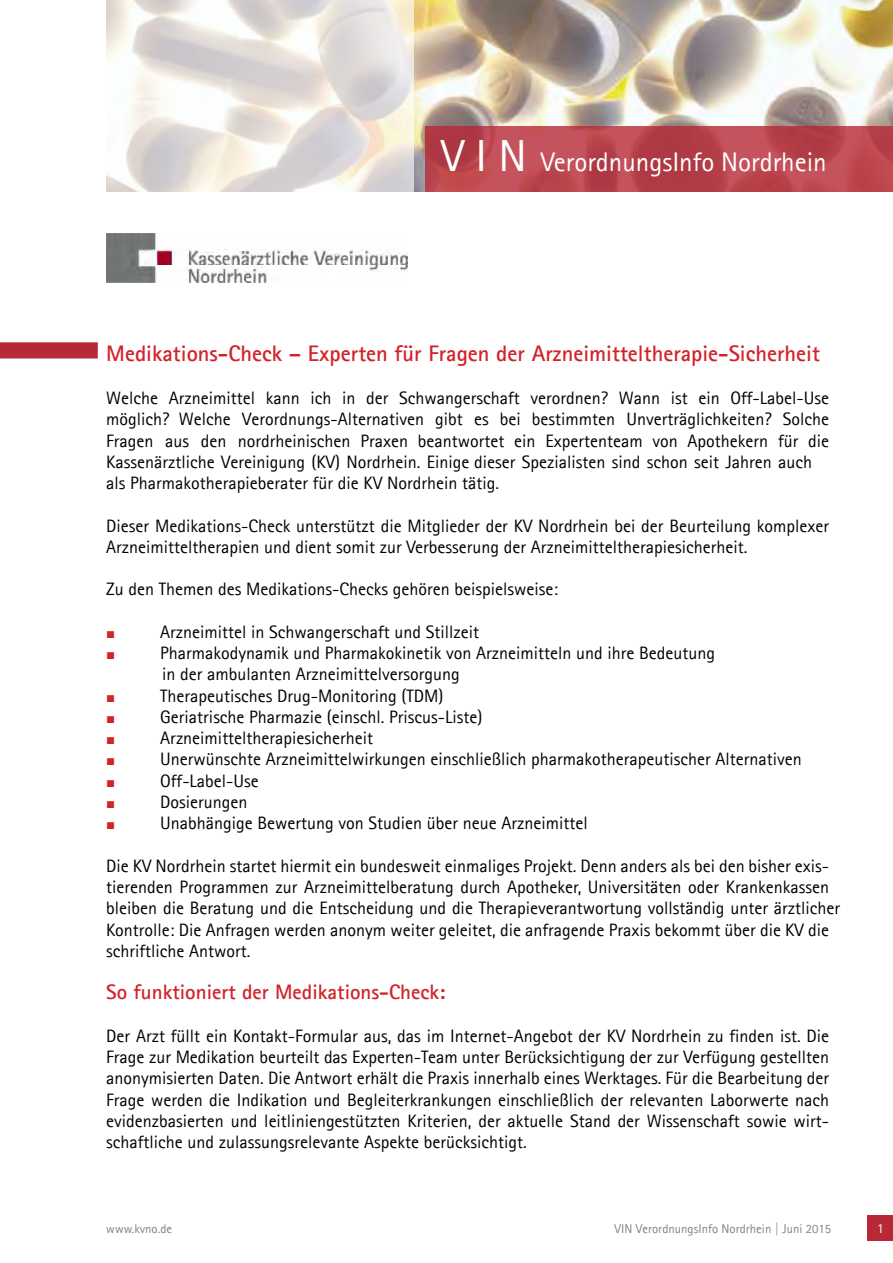
<style>
.page{position:relative;width:893px;height:1263px;background:#fff}
.page>*{position:absolute;margin:0;border:0;box-sizing:border-box;transform-origin:0 0}
.t1{font:27px "Rotis Sans Serif";color:#fff}
.t2{font:700 22.5px "Agfa Rotis Sans Serif";color:#d2232a}
.t3{font:700 21px "Agfa Rotis Sans Serif";color:#d2232a}
.t4{font:18px/21.3px "Agfa Rotis Sans Serif";color:#000}
.t5{font:15px "Times New Roman";color:#d2232a}
.t6{font:13.5px "Agfa Rotis Sans Serif";color:#fff}
.t7{font:12.75px "Agfa Rotis Sans Serif";color:#808285}
.s1{font-size:45px}
</style>
<div class="page">
<div style="left:868px;top:1215px;width:25px;height:26px;background:#b82937"></div>
<img style="left:106px;top:234px;width:301px;height:49px">
<img style="left:414px;top:0;width:479px;height:191px">
<img style="left:106px;top:0;width:308px;height:192px">
<svg style="left:425px;top:127px;width:468px;height:65px;background:#ba464f"></svg>
<div style="left:1px;top:343px;width:96px;height:15px;background:#b82937"></div>
<div style="left:0;top:342px;width:98px;height:16px;border:2px solid #b82937"></div>
<h1 class="t1" style="left:441px;top:146px;width:387px"><span class="s1">V I N</span> VerordnungsInfo Nordrhein</h1>
<p class="t2" style="left:106px;top:340px;width:715px">Medikations-Check – Experten für Fragen der Arzneimitteltherapie-Sicherheit</p>
<p class="t4" style="left:106px;top:387px;width:724px">Welche Arzneimittel kann ich in der Schwangerschaft verordnen? Wann ist ein Off-Label-Use möglich? Welche Verordnungs-Alternativen gibt es bei bestimmten Unverträglichkeiten? Solche Fragen aus den nordrheinischen Praxen beantwortet ein Expertenteam von Apothekern für die Kassenärztliche Vereinigung (KV) Nordrhein. Einige dieser Spezialisten sind schon seit Jahren auch als Pharmakotherapieberater für die KV Nordrhein tätig.</p>
<p class="t4" style="left:106px;top:515px;width:724px">Dieser Medikations-Check unterstützt die Mitglieder der KV Nordrhein bei der Beurteilung komplexer<br>Arzneimitteltherapien und dient somit zur Verbesserung der Arzneimitteltherapiesicherheit.</p>
<p class="t4" style="left:106px;top:578px;width:453px">Zu den Themen des Medikations-Checks gehören beispielsweise:</p>
<p class="t5" style="left:106px;top:623px;width:11px">■</p>
<p class="t4" style="left:160px;top:621px;width:320px">Arzneimittel in Schwangerschaft und Stillzeit</p>
<p class="t5" style="left:106px;top:644px;width:11px">■</p>
<p class="t4" style="left:160px;top:642px;width:556px">Pharmakodynamik und Pharmakokinetik von Arzneimitteln und ihre Bedeutung in der ambulanten Arzneimittelversorgung</p>
<p class="t5" style="left:106px;top:686px;width:11px">■</p>
<p class="t4" style="left:160px;top:685px;width:285px">Therapeutisches Drug-Monitoring (TDM)</p>
<p class="t5" style="left:106px;top:708px;width:11px">■</p>
<p class="t4" style="left:160px;top:706px;width:324px">Geriatrische Pharmazie (einschl. Priscus-Liste)</p>
<p class="t5" style="left:106px;top:729px;width:11px">■</p>
<p class="t4" style="left:160px;top:727px;width:214px">Arzneimitteltherapiesicherheit</p>
<p class="t5" style="left:106px;top:750px;width:11px">■</p>
<p class="t4" style="left:160px;top:748px;width:643px">Unerwünschte Arzneimittelwirkungen einschließlich pharmakotherapeutischer Alternativen</p>
<p class="t5" style="left:106px;top:772px;width:11px">■</p>
<p class="t4" style="left:160px;top:770px;width:100px">Off-Label-Use</p>
<p class="t5" style="left:106px;top:793px;width:11px">■</p>
<p class="t4" style="left:160px;top:791px;width:89px">Dosierungen</p>
<p class="t5" style="left:106px;top:814px;width:11px">■</p>
<p class="t4" style="left:160px;top:812px;width:429px">Unabhängige Bewertung von Studien über neue Arzneimittel</p>
<p class="t4" style="left:106px;top:855px;width:735px">Die KV Nordrhein startet hiermit ein bundesweit einmaliges Projekt. Denn anders als bei den bisher exis&shy;tierenden Programmen zur Arzneimittelberatung durch Apotheker, Universitäten oder Krankenkassen bleiben die Beratung und die Entscheidung und die Therapieverantwortung vollständig unter ärztlicher Kontrolle: Die Anfragen werden anonym weiter geleitet, die anfragende Praxis bekommt über die KV die schriftliche Antwort.</p>
<p class="t3" style="left:106px;top:979px;width:341px">So funktioniert der Medikations-Check:</p>
<p class="t4" style="left:106px;top:1025px;width:724px;text-align:justify">Der Arzt füllt ein Kontakt-Formular aus, das im Internet-Angebot der KV Nordrhein zu finden ist. Die Frage zur Medikation beurteilt das Experten-Team unter Berücksichtigung der zur Verfügung gestellten anonymisierten Daten. Die Antwort erhält die Praxis innerhalb eines Werktages. Für die Bearbeitung der Frage werden die Indikation und Begleiterkrankungen einschließlich der relevanten Laborwerte nach evidenzbasierten und leitliniengestützten Kriterien, der aktuelle Stand der Wissenschaft sowie wirt&shy;schaftliche und zulassungsrelevante Aspekte berücksichtigt.</p>
<p class="t7" style="left:106px;top:1221px;width:67px">www.kvno.de</p>
<p class="t7" style="left:615px;top:1221px;width:218px">VIN VerordnungsInfo Nordrhein | Juni 2015</p>
<p class="t6" style="left:877px;top:1221px;width:8px">1</p>
</div>
